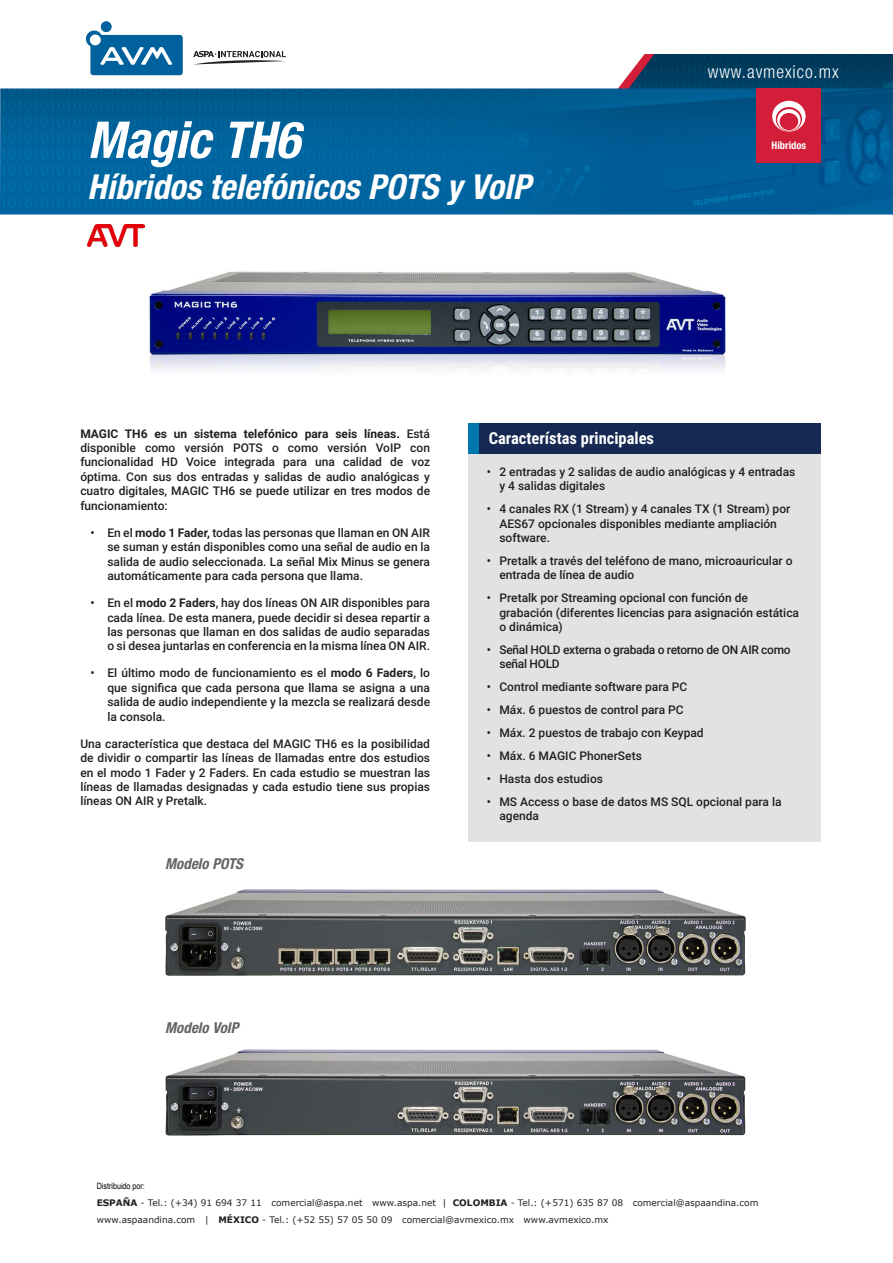
<style>
.page{position:relative;width:893px;height:1263px;background:#fff}
.page>*{position:absolute;margin:0;border:0;box-sizing:border-box;transform-origin:0 0}
.t1{font:italic 700 condensed 50.7px "Helvetica Neue LT Pro";color:#fff}
.t2{font:italic 700 condensed 34.5px "Helvetica Neue LT Pro";color:#fff}
.t3{font:300 condensed 18px "Helvetica Neue LT Pro";letter-spacing:.05em;color:#fff}
.t4{font:700 16.5px "Roboto Condensed";color:#fff}
.t5{font:italic 700 condensed 15px "Helvetica Neue LT Pro";color:#636366}
.t6{font:500 12px/14.4px "Roboto";color:#231f20}
.t7{font:500 12px/14.4px "Roboto";letter-spacing:-.025em;color:#231f20}
.t8{font:700 condensed 10.5px "Helvetica Neue LT Pro";color:#fff}
.t9{font:9px "Verdana";color:#231f20}
.t10{font:8.7px "Arial Narrow";color:#000}
.s1{font-weight:700}
</style>
<div class="page">
<div style="left:468px;top:448px;width:353px;height:394px;background:#e1e2e4"></div>
<img style="left:618px;top:54px;width:275px;height:34px">
<img style="left:0;top:88px;width:893px;height:127px">
<div style="left:756px;top:88px;width:65px;height:75px;background:#d21e38"></div>
<svg style="left:772px;top:101px;width:34px;height:31px"></svg>
<div style="left:479px;top:423px;width:342px;height:31px;background:#162953"></div>
<div style="left:468px;top:423px;width:11px;height:31px;background:#0077ac"></div>
<img style="left:149px;top:271px;width:576px;height:99px">
<img style="left:165px;top:890px;width:581px;height:86px">
<img style="left:165px;top:1049px;width:581px;height:86px">
<img style="left:88px;top:224px;width:56px;height:23px">
<svg style="left:193px;top:51px;width:93px;height:13px"></svg>
<div style="left:101px;top:21px;width:11px;height:11px;background:#00619c;border-radius:50%"></div>
<svg style="left:86px;top:31px;width:97px;height:44px"></svg>
<p class="t1" style="left:88px;top:109px;width:214px">Magic TH6</p>
<p class="t2" style="left:88px;top:166px;width:444px">Híbridos telefónicos POTS y VoIP</p>
<p class="t3" style="left:708px;top:62px;width:132px">www.avmexico.mx</p>
<p class="t8" style="left:772px;top:139px;width:36px">Híbridos</p>
<p class="t6" style="left:80px;top:426px;width:351px;text-align:justify"><span class="s1">MAGIC TH6 es un sistema telefónico para seis líneas.</span> Está disponible como versión POTS o como versión VoIP con funcionalidad HD Voice integrada para una calidad de voz óptima. Con sus dos entradas y salidas de audio analógicas y cuatro digitales, MAGIC TH6 se puede utilizar en tres modos de funcionamiento:</p>
<p class="t6" style="left:107px;top:525px;width:324px;text-align:justify;text-indent:-17px">• En el <span class="s1">modo 1 Fader,</span> todas las personas que llaman en ON AIR se suman y están disponibles como una señal de audio en la salida de audio seleccionada. La señal Mix Minus se genera automáticamente para cada persona que llama.</p>
<p class="t6" style="left:107px;top:595px;width:324px;text-align:justify;text-indent:-17px">• En el <span class="s1">modo 2 Faders</span>, hay dos líneas ON AIR disponibles para cada línea. De esta manera, puede decidir si desea repartir a las personas que llaman en dos salidas de audio separadas o si desea juntarlas en conferencia en la misma línea ON AIR.</p>
<p class="t6" style="left:107px;top:665px;width:324px;text-align:justify;text-indent:-17px">• El último modo de funcionamiento es el <span class="s1">modo 6 Faders</span>, lo que significa que cada persona que llama se asigna a una salida de audio independiente y la mezcla se realizará desde la consola.</p>
<p class="t6" style="left:80px;top:736px;width:351px;text-align:justify">Una característica que destaca del MAGIC TH6 es la posibilidad de dividir o compartir las líneas de llamadas entre dos estudios en el modo 1 Fader y 2 Faders. En cada estudio se muestran las líneas de llamadas designadas y cada estudio tiene sus propias líneas ON AIR y Pretalk.</p>
<p class="t5" style="left:165px;top:854px;width:79px">Modelo POTS</p>
<p class="t4" style="left:489px;top:427px;width:167px">Característas principales</p>
<p class="t6" style="left:499px;top:464px;width:297px;text-indent:-13px">• 2 entradas y 2 salidas de audio analógicas y 4 entradas y 4 salidas digitales</p>
<p class="t6" style="left:499px;top:501px;width:292px;text-indent:-13px">• 4 canales RX (1 Stream) y 4 canales TX (1 Stream) por<br>AES67 opcionales disponibles mediante ampliación software.</p>
<p class="t6" style="left:499px;top:553px;width:295px;text-indent:-13px">• Pretalk a través del teléfono de mano, microauricular o entrada de línea de audio</p>
<p class="t6" style="left:499px;top:590px;width:301px;text-indent:-13px">• Pretalk por Streaming opcional con función de grabación (diferentes licencias para asignación estática o dinámica)</p>
<p class="t7" style="left:499px;top:642px;width:293px;text-indent:-13px">• Señal HOLD externa o grabada o retorno de ON AIR como señal HOLD</p>
<p class="t6" style="left:487px;top:679px;width:202px">• Control mediante software para PC</p>
<p class="t6" style="left:487px;top:702px;width:198px">• Máx. 6 puestos de control para PC</p>
<p class="t6" style="left:487px;top:725px;width:219px">• Máx. 2 puestos de trabajo con Keypad</p>
<p class="t6" style="left:487px;top:748px;width:157px">• Máx. 6 MAGIC PhonerSets</p>
<p class="t6" style="left:487px;top:771px;width:118px">• Hasta dos estudios</p>
<p class="t6" style="left:499px;top:794px;width:284px;text-indent:-13px">• MS Access o base de datos MS SQL opcional para la agenda</p>
<p class="t5" style="left:165px;top:1018px;width:75px">Modelo VoIP</p>
<p class="t10" style="left:97px;top:1180px;width:50px">Distribuido por:</p>
<p class="t9" style="left:97px;top:1197px;width:663px"><span class="s1">ESPAÑA</span> - Tel.: (+34) 91 694 37 11 comercial@aspa.net www.aspa.net | <span class="s1">COLOMBIA</span> - Tel.: (+571) 635 87 08 comercial@aspaandina.com</p>
<p class="t9" style="left:97px;top:1213px;width:513px">www.aspaandina.com | <span class="s1">MÉXICO</span> - Tel.: (+52 55) 57 05 50 09 comercial@avmexico.mx www.avmexico.mx</p>
</div>
